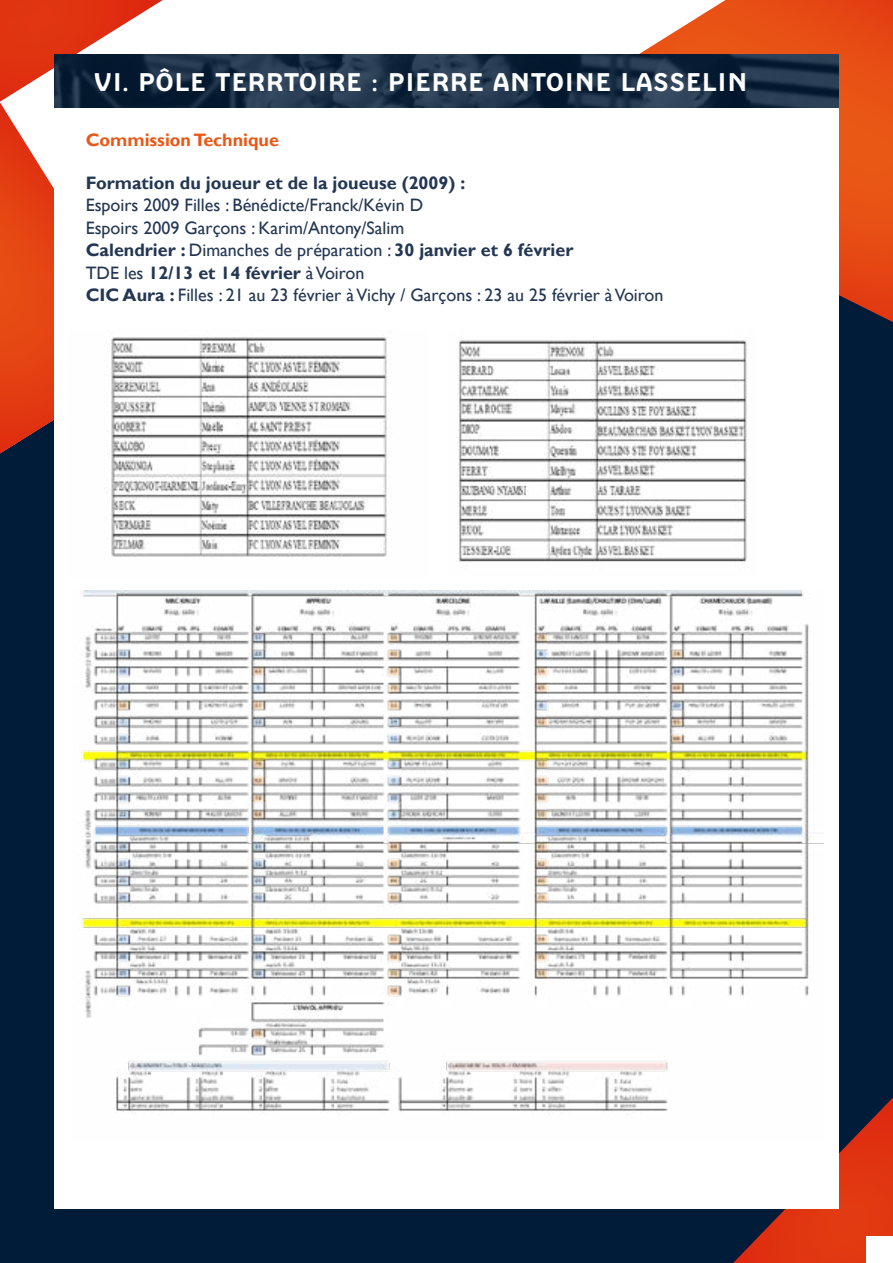
<style>
.page{position:relative;width:893px;height:1263px;background:#001c39}
.page>*{position:absolute;margin:0;border:0;box-sizing:border-box;transform-origin:0 0}
.t1{font:25.5px "FFBB";color:#fff}
.t2{font:18px/22.5px "Gill Sans";color:#233652}
.t3{font:700 18px "Gill Sans";color:#233652}
.t4{font:700 18px "Gill Sans";color:#ea5816}
.s1{font-weight:700}
</style>
<div class="page">
<svg style="left:725px;top:0;width:168px;height:322px;background:#df4c15"></svg>
<svg style="left:184px;top:0;width:541px;height:54px;background:#fdf1ec"></svg>
<svg style="left:0;top:0;width:184px;height:63px;background:#ea765f"></svg>
<svg style="left:0;top:63px;width:54px;height:391px;background:#dd5b38"></svg>
<svg style="left:733px;top:1097px;width:160px;height:166px"></svg>
<div style="left:866px;top:1236px;width:27px;height:27px;background:#fff"></div>
<div style="left:54px;top:108px;width:785px;height:1101px;background:#fff"></div>
<img style="left:54px;top:54px;width:785px;height:54px">
<img style="left:104px;top:337px;width:283px;height:220px">
<img style="left:458px;top:340px;width:289px;height:222px">
<img style="left:81px;top:590px;width:742px;height:523px">
<h1 class="t1" style="left:94px;top:68px;width:656px">VI. PÔLE TERRTOIRE : PIERRE ANTOINE LASSELIN</h1>
<p class="t4" style="left:86px;top:129px;width:195px">Commission Technique</p>
<p class="t3" style="left:86px;top:172px;width:381px">Formation du joueur et de la joueuse (2009) :</p>
<p class="t2" style="left:86px;top:194px;width:579px">Espoirs 2009 Filles : Bénédicte/Franck/Kévin D<br>Espoirs 2009 Garçons : Karim/Antony/Salim<br><span class="s1">Calendrier :</span> Dimanches de préparation : <span class="s1">30 janvier et 6 février<br></span>TDE les <span class="s1">12/13 et 14 février</span> à Voiron<br><span class="s1">CIC Aura :</span> Filles : 21 au 23 février à Vichy / Garçons : 23 au 25 février à Voiron</p>
</div>
